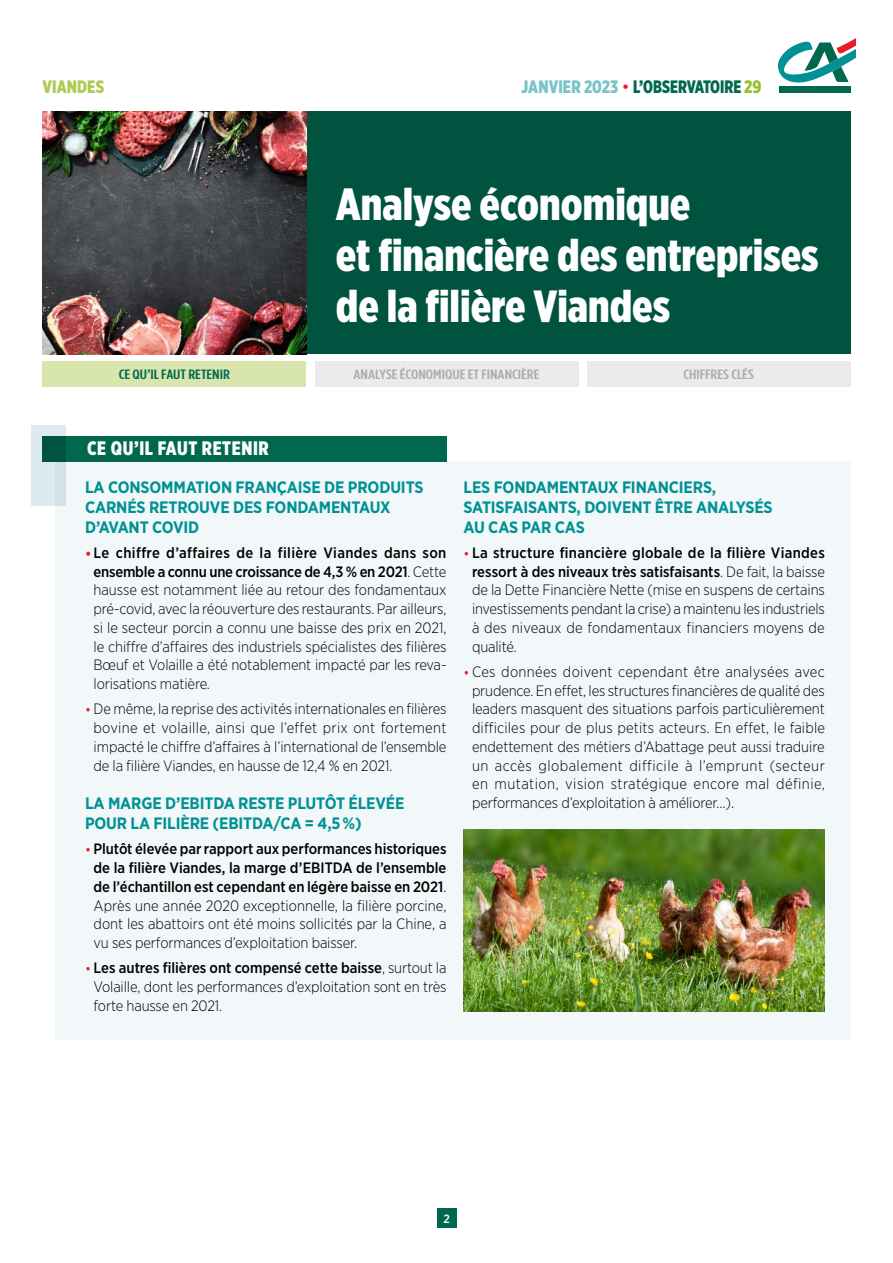
<style>
.page{position:relative;width:893px;height:1263px;background:#fff}
.page>*{position:absolute;margin:0;border:0;box-sizing:border-box;transform-origin:0 0}
.t1{font:900 45px/51px "Gotham X Narrow";color:#fff}
.t2{font:900 19.5px "Gotham X Narrow";letter-spacing:.03em;color:#fff}
.t3{font:900 18px "Gotham X Narrow";color:#00684e;scale:.95 1}
.t4{font:900 18px "Gotham X Narrow";letter-spacing:.005em;color:#aecb55}
.t5{font:700 16.5px/19.8px "Gotham Narrow";letter-spacing:-.01em;color:#009195}
.t6{font:300 15px/18.8px "Gotham Narrow";letter-spacing:-.01em;color:#000;text-align:justify}
.t7{font:500 15px/18.8px "Gotham Narrow";color:#000;text-align:justify}
.t8{font:500 13.5px "Gotham Condensed";color:#a7adb0;scale:1.3 1}
.t9{font:500 13.5px "Gotham Condensed";color:#00684e;scale:1.3 1}
.t10{font:500 12px "Gotham Narrow";color:#fff}
.s1{color:#7ac3c6}
.s2{font-family:"Gotham";font-weight:300;color:#ea1b27}
.s3{color:#95be2b}
.s4{font-weight:500;color:#ea1b27}
.s5{font-weight:500}
.s6{color:#ea1b27}
.s7{font-weight:300;color:#ea1b27}
.s8{font-weight:300}
</style>
<div class="page">
<div style="left:306px;top:112px;width:544px;height:242px;background:#00543f"></div>
<div style="left:55px;top:461px;width:795px;height:579px;background:#f2f8f9"></div>
<div style="left:43px;top:361px;width:263px;height:26px;background:#d8e5ad"></div>
<div style="left:315px;top:361px;width:263px;height:26px;background:#ebebec"></div>
<div style="left:587px;top:361px;width:263px;height:26px;background:#ebebec"></div>
<img style="left:43px;top:112px;width:263px;height:242px">
<div style="left:437px;top:1209px;width:19px;height:19px;background:#00684e"></div>
<div style="left:779px;top:86px;width:72px;height:7px;background:#00684e"></div>
<svg style="left:778px;top:38px;width:78px;height:45px"></svg>
<div style="left:43px;top:436px;width:403px;height:25px;background:#00684e"></div>
<div style="left:32px;top:425px;width:34px;height:81px;background:#dbebee"></div>
<div style="left:43px;top:436px;width:23px;height:25px;background:#00543f"></div>
<img style="left:463px;top:829px;width:362px;height:182px">
<p class="t4" style="left:43px;top:75px;width:63px">VIANDES</p>
<p class="t3" style="left:521px;top:75px;width:254px"><span class="s1">JANVIER 2023</span> <span class="s2">•</span> L’OBSERVATOIRE <span class="s3">29</span></p>
<h1 class="t1" style="left:336px;top:178px;width:484px">Analyse économique<br>et financière des entreprises de la filière Viandes</h1>
<p class="t9" style="left:119px;top:366px;width:87px">CE QU’IL FAUT RETENIR</p>
<p class="t8" style="left:353px;top:366px;width:145px">ANALYSE ÉCONOMIQUE ET FINANCIÈRE</p>
<p class="t8" style="left:683px;top:366px;width:56px">CHIFFRES CLÉS</p>
<h2 class="t2" style="left:87px;top:436px;width:183px">CE QU’IL FAUT RETENIR</h2>
<p class="t5" style="left:85px;top:477px;width:340px">LA CONSOMMATION FRANÇAISE DE PRODUITS<br>CARNÉS RETROUVE DES FONDAMENTAUX<br>D’AVANT COVID</p>
<p class="t6" style="left:94px;top:543px;width:355px;text-indent:-9px"><span class="s4">•</span> <span class="s5">Le chiffre d’affaires de la filière Viandes dans son ensemble a connu une croissance de 4,3 % en 2021</span>. Cette hausse est notamment liée au retour des fondamentaux pré-covid, avec la réouverture des restaurants. Par ailleurs, si le secteur porcin a connu une baisse des prix en 2021, le chiffre d’affaires des industriels spécialistes des filières Bœuf et Volaille a été notablement impacté par les reva&shy;lorisations matière.</p>
<p class="t6" style="left:94px;top:699px;width:354px;text-indent:-9px"><span class="s6">•</span> De même, la reprise des activités internationales en filières bovine et volaille, ainsi que l’effet prix ont fortement impacté le chiffre d’affaires à l’international de l’ensemble de la filière Viandes, en hausse de 12,4 % en 2021.</p>
<p class="t5" style="left:85px;top:794px;width:321px">LA MARGE D’EBITDA RESTE PLUTÔT ÉLEVÉE<br>POUR LA FILIÈRE (EBITDA/CA = 4,5 %)</p>
<p class="t7" style="left:94px;top:839px;width:354px;text-indent:-9px"><span class="s7">•</span> Plutôt élevée par rapport aux performances historiques de la filière Viandes, la marge d’EBITDA de l’ensemble de l’échantillon est cependant en légère baisse en 2021<span class="s8">.<br>Après une année 2020 exceptionnelle, la filière porcine, dont les abattoirs ont été moins sollicités par la Chine, a vu ses performances d’exploitation baisser.</span></p>
<p class="t6" style="left:94px;top:958px;width:354px;text-indent:-9px"><span class="s6">•</span> <span class="s5">Les autres filières ont compensé cette baisse</span>, surtout la Volaille, dont les performances d’exploitation sont en très forte hausse en 2021.</p>
<p class="t5" style="left:463px;top:477px;width:311px">LES FONDAMENTAUX FINANCIERS,<br>SATISFAISANTS, DOIVENT ÊTRE ANALYSÉS<br>AU CAS PAR CAS</p>
<p class="t6" style="left:472px;top:543px;width:354px;text-indent:-9px"><span class="s6">•</span> <span class="s5">La structure financière globale de la filière Viandes ressort à des niveaux très satisfaisants</span>. De fait, la baisse de la Dette Financière Nette (mise en suspens de certains investissements pendant la crise) a maintenu les industriels à des niveaux de fondamentaux financiers moyens de qualité.</p>
<p class="t6" style="left:472px;top:662px;width:355px;text-indent:-9px"><span class="s6">•</span> Ces données doivent cependant être analysées avec prudence. En effet, les structures financières de qualité des leaders masquent des situations parfois particulièrement difficiles pour de plus petits acteurs. En effet, le faible endettement des métiers d’Abattage peut aussi traduire un accès globalement difficile à l’emprunt (secteur en mutation, vision stratégique encore mal définie, performances d’exploitation à améliorer…).</p>
<p class="t10" style="left:443px;top:1211px;width:8px">2</p>
</div>
